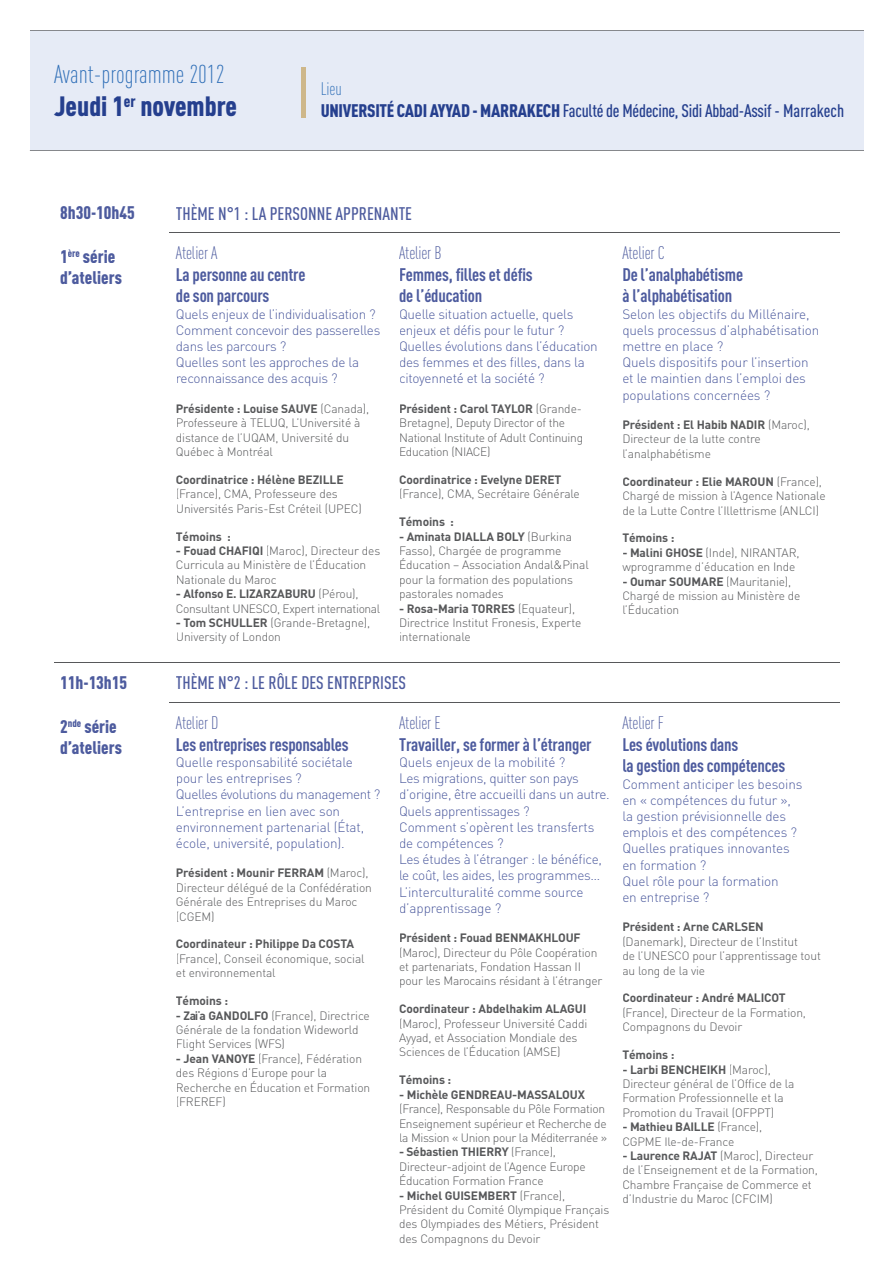
<style>
.page{position:relative;width:893px;height:1263px;background:#fff}
.page>*{position:absolute;margin:0;border:0;box-sizing:border-box;transform-origin:0 0}
.t1{font:900 27.6px "DIN Cond";color:#253f8e}
.t2{font:300 25.5px "DIN Cond";color:#3170b8}
.t3{font:700 18px/21.6px "DIN Cond";letter-spacing:-.01em;color:#4d5b9e}
.t4{font:500 18px/21.6px "DIN Cond";letter-spacing:-.015em;color:#253f8e}
.t5{font:500 18px "DIN Cond";color:#4d5b9e}
.t6{font:900 18px/21.6px "DIN Cond";color:#4d5b9e}
.t7{font:300 18px "DIN Cond";letter-spacing:-.01em;color:#4d5b9e}
.t8{font:300 13.5px/16.2px "DIN";letter-spacing:-.02em;color:#4d5b9e}
.t9{font:300 12px/14.4px "DIN";letter-spacing:-.01em;color:#57585a}
.t10{font:700 12px "DIN";letter-spacing:-.01em;color:#57585a}
.t11{font:300 12px/14.4px "DIN";letter-spacing:-.03em;color:#57585a}
.s1{font-weight:300;color:#3170b8}
.s2{font-weight:900}
.s3{font-weight:700}
</style>
<div class="page">
<div style="left:30px;top:30px;width:833px;height:120px;background:#e6ebf6"></div>
<hr style="left:30px;top:30px;width:833px;height:1px;background:#86888c">
<hr style="left:30px;top:150px;width:833px;height:1px;background:#86888c">
<hr style="left:170px;top:702px;width:223px;height:1px;background:#57585a">
<hr style="left:393px;top:702px;width:223px;height:1px;background:#57585a">
<hr style="left:616px;top:702px;width:224px;height:1px;background:#57585a">
<hr style="left:170px;top:232px;width:223px;height:1px;background:#57585a">
<hr style="left:393px;top:232px;width:223px;height:1px;background:#57585a">
<hr style="left:616px;top:232px;width:224px;height:1px;background:#57585a">
<hr style="left:54px;top:662px;width:116px;height:1px;background:#57585a">
<hr style="left:170px;top:662px;width:223px;height:1px;background:#57585a">
<hr style="left:393px;top:662px;width:223px;height:1px;background:#57585a">
<hr style="left:616px;top:662px;width:224px;height:1px;background:#57585a">
<div style="left:301px;top:67px;width:5px;height:50px;background:#ceb78a"></div>
<h2 class="t2" style="left:54px;top:60px;width:172px">Avant-programme 2012</h2>
<h1 class="t1" style="left:54px;top:89px;width:184px">Jeudi 1<sup>er</sup> novembre</h1>
<h3 class="t4" style="left:321px;top:77px;width:525px"><span class="s1">Lieu<br></span><span class="s2">UNIVERSITÉ CADI AYYAD - MARRAKECH</span> Faculté de Médecine, Sidi Abbad-Assif - Marrakech</h3>
<h3 class="t6" style="left:60px;top:202px;width:76px">8h30-10h45</h3>
<h3 class="t6" style="left:60px;top:245px;width:63px">1<sup>ère</sup> série d’ateliers</h3>
<h3 class="t6" style="left:60px;top:671px;width:68px">11h-13h15</h3>
<h3 class="t6" style="left:60px;top:715px;width:63px">2<sup>nde</sup> série d’ateliers</h3>
<h3 class="t5" style="left:176px;top:202px;width:238px">THÈME N°1 : LA PERSONNE APPRENANTE</h3>
<h3 class="t7" style="left:176px;top:243px;width:43px">Atelier A</h3>
<h3 class="t3" style="left:176px;top:263px;width:131px">La personne au centre de son parcours</h3>
<p class="t8" style="left:176px;top:305px;width:206px">Quels enjeux de l’individualisation ?<br>Comment concevoir des passerelles dans les parcours ?<br>Quelles sont les approches de la reconnaissance des acquis ?</p>
<p class="t9" style="left:176px;top:401px;width:195px"><span class="s3">Présidente : Louise SAUVE</span> (Canada),<br>Professeure à TELUQ, L’Université à distance de l’UQAM, Université du<br>Québec à Montréal</p>
<p class="t10" style="left:176px;top:472px;width:169px">Coordinatrice : Hélène BEZILLE</p>
<p class="t9" style="left:176px;top:487px;width:187px">(France), CMA, Professeure des<br>Universités Paris-Est Créteil (UPEC)</p>
<p class="t10" style="left:176px;top:528px;width:56px">Témoins :</p>
<p class="t9" style="left:176px;top:543px;width:206px"><span class="s3">- Fouad CHAFIQI</span> (Maroc), Directeur des<br>Curricula au Ministère de l’Éducation<br>Nationale du Maroc</p>
<p class="t11" style="left:176px;top:587px;width:206px"><span class="s3">- Alfonso E. LIZARZABURU</span> (Pérou),<br>Consultant UNESCO, Expert international</p>
<p class="t9" style="left:176px;top:615px;width:196px"><span class="s3">- Tom SCHULLER</span> (Grande-Bretagne),<br>University of London</p>
<h3 class="t7" style="left:399px;top:243px;width:44px">Atelier B</h3>
<h3 class="t3" style="left:399px;top:263px;width:135px">Femmes, filles et défis de l’éducation</h3>
<p class="t8" style="left:399px;top:305px;width:200px">Quelle situation actuelle, quels enjeux et défis pour le futur ?<br>Quelles évolutions dans l’éducation des femmes et des filles, dans la citoyenneté et la société ?</p>
<p class="t9" style="left:399px;top:401px;width:186px"><span class="s3">Président : Carol TAYLOR</span> (Grande-<br>Bretagne), Deputy Director of the<br>National Institute of Adult Continuing<br>Education (NIACE)</p>
<p class="t10" style="left:399px;top:472px;width:164px">Coordinatrice : Evelyne DERET</p>
<p class="t9" style="left:399px;top:487px;width:182px">(France), CMA, Secrétaire Générale</p>
<p class="t10" style="left:399px;top:514px;width:56px">Témoins :</p>
<p class="t9" style="left:399px;top:529px;width:191px"><span class="s3">- Aminata DIALLA BOLY</span> (Burkina<br>Fasso), Chargée de programme<br>Éducation – Association Andal&amp;Pinal pour la formation des populations pastorales nomades</p>
<p class="t9" style="left:399px;top:601px;width:184px"><span class="s3">- Rosa-Maria TORRES</span> (Equateur),<br>Directrice Institut Fronesis, Experte internationale</p>
<h3 class="t5" style="left:176px;top:672px;width:232px">THÈME N°2 : LE RÔLE DES ENTREPRISES</h3>
<h3 class="t7" style="left:176px;top:712px;width:44px">Atelier D</h3>
<h3 class="t3" style="left:176px;top:733px;width:174px">Les entreprises responsables</h3>
<p class="t8" style="left:176px;top:754px;width:206px">Quelle responsabilité sociétale pour les entreprises ?<br>Quelles évolutions du management ?<br>L’entreprise en lien avec son environnement partenarial (État, école, université, population).</p>
<p class="t9" style="left:176px;top:866px;width:198px"><span class="s3">Président : Mounir FERRAM</span> (Maroc),<br>Directeur délégué de la Confédération<br>Générale des Entreprises du Maroc (CGEM)</p>
<p class="t10" style="left:176px;top:936px;width:180px">Coordinateur : Philippe Da COSTA</p>
<p class="t9" style="left:176px;top:951px;width:190px">(France), Conseil économique, social et environnemental</p>
<p class="t10" style="left:176px;top:993px;width:54px">Témoins :</p>
<p class="t9" style="left:176px;top:1008px;width:196px"><span class="s3">- Zaïa GANDOLFO</span> (France), Directrice<br>Générale de la fondation Wideworld<br>Flight Services (WFS)</p>
<p class="t9" style="left:176px;top:1051px;width:196px"><span class="s3">- Jean VANOYE</span> (France), Fédération des Régions d’Europe pour la<br>Recherche en Éducation et Formation (FREREF)</p>
<h3 class="t7" style="left:399px;top:712px;width:43px">Atelier E</h3>
<h3 class="t3" style="left:399px;top:733px;width:194px">Travailler, se former à l’étranger</h3>
<p class="t8" style="left:399px;top:754px;width:212px">Quels enjeux de la mobilité ?<br>Les migrations, quitter son pays d’origine, être accueilli dans un autre.<br>Quels apprentissages ?<br>Comment s’opèrent les transferts de compétences ?<br>Les études à l’étranger : le bénéfice, le coût, les aides, les programmes…<br>L’interculturalité comme source d’apprentissage ?</p>
<p class="t10" style="left:399px;top:930px;width:183px">Président : Fouad BENMAKHLOUF</p>
<p class="t9" style="left:399px;top:945px;width:205px">(Maroc), Directeur du Pôle Coopération et partenariats, Fondation Hassan II pour les Marocains résidant à l’étranger</p>
<p class="t10" style="left:399px;top:1001px;width:189px">Coordinateur : Abdelhakim ALAGUI</p>
<p class="t9" style="left:399px;top:1016px;width:190px">(Maroc), Professeur Université Caddi<br>Ayyad, et Association Mondiale des<br>Sciences de l’Éducation (AMSE)</p>
<p class="t10" style="left:399px;top:1072px;width:54px">Témoins :</p>
<p class="t10" style="left:399px;top:1086px;width:187px">- Michèle GENDREAU-MASSALOUX</p>
<p class="t9" style="left:399px;top:1101px;width:210px">(France), Responsable du Pôle Formation<br>Enseignement supérieur et Recherche de la Mission « Union pour la Méditerranée »</p>
<p class="t9" style="left:399px;top:1145px;width:188px"><span class="s3">- Sébastien THIERRY</span> (France),<br>Directeur-adjoint de l’Agence Europe<br>Éducation Formation France</p>
<p class="t9" style="left:399px;top:1188px;width:212px"><span class="s3">- Michel GUISEMBERT</span> (France), Président du Comité Olympique Français des Olympiades des Métiers, Président des Compagnons du Devoir</p>
<h3 class="t7" style="left:622px;top:243px;width:44px">Atelier C</h3>
<h3 class="t3" style="left:622px;top:263px;width:122px">De l’analphabétisme à l’alphabétisation</h3>
<p class="t8" style="left:622px;top:305px;width:199px">Selon les objectifs du Millénaire, quels processus d’alphabétisation mettre en place ?<br>Quels dispositifs pour l’insertion et le maintien dans l’emploi des populations concernées ?</p>
<p class="t9" style="left:622px;top:417px;width:189px"><span class="s3">Président : El Habib NADIR</span> (Maroc),<br>Directeur de la lutte contre l’analphabétisme</p>
<p class="t9" style="left:622px;top:474px;width:205px"><span class="s3">Coordinateur : Elie MAROUN</span> (France),<br>Chargé de mission à l’Agence Nationale de la Lutte Contre l’Illettrisme (ANLCI)</p>
<p class="t10" style="left:622px;top:530px;width:54px">Témoins :</p>
<p class="t9" style="left:622px;top:545px;width:179px"><span class="s3">- Malini GHOSE</span> (Inde), NIRANTAR, wprogramme d’éducation en Inde</p>
<p class="t9" style="left:622px;top:574px;width:180px"><span class="s3">- Oumar SOUMARE</span> (Mauritanie),<br>Chargé de mission au Ministère de l’Éducation</p>
<h3 class="t7" style="left:622px;top:712px;width:43px">Atelier F</h3>
<h3 class="t3" style="left:622px;top:733px;width:164px">Les évolutions dans<br>la gestion des compétences</h3>
<p class="t8" style="left:622px;top:775px;width:182px">Comment anticiper les besoins en « compétences du futur », la gestion prévisionnelle des emplois et des compétences ?<br>Quelles pratiques innovantes en formation ?<br>Quel rôle pour la formation<br>en entreprise ?</p>
<p class="t10" style="left:622px;top:919px;width:143px">Président : Arne CARLSEN</p>
<p class="t9" style="left:622px;top:934px;width:200px">(Danemark), Directeur de l’Institut<br>de l’UNESCO pour l’apprentissage tout au long de la vie</p>
<p class="t10" style="left:622px;top:990px;width:165px">Coordinateur : André MALICOT</p>
<p class="t9" style="left:622px;top:1005px;width:185px">(France), Directeur de la Formation,<br>Compagnons du Devoir</p>
<p class="t10" style="left:622px;top:1047px;width:54px">Témoins :</p>
<p class="t9" style="left:622px;top:1062px;width:174px"><span class="s3">- Larbi BENCHEIKH</span> (Maroc),<br>Directeur général de l’Office de la<br>Formation Professionnelle et la<br>Promotion du Travail (OFPPT)</p>
<p class="t9" style="left:622px;top:1119px;width:141px"><span class="s3">- Mathieu BAILLE</span> (France),<br>CGPME Ile-de-France</p>
<p class="t9" style="left:622px;top:1148px;width:197px"><span class="s3">- Laurence RAJAT</span> (Maroc), Directeur de l’Enseignement et de la Formation, Chambre Française de Commerce et d’Industrie du Maroc (CFCIM)</p>
</div>
